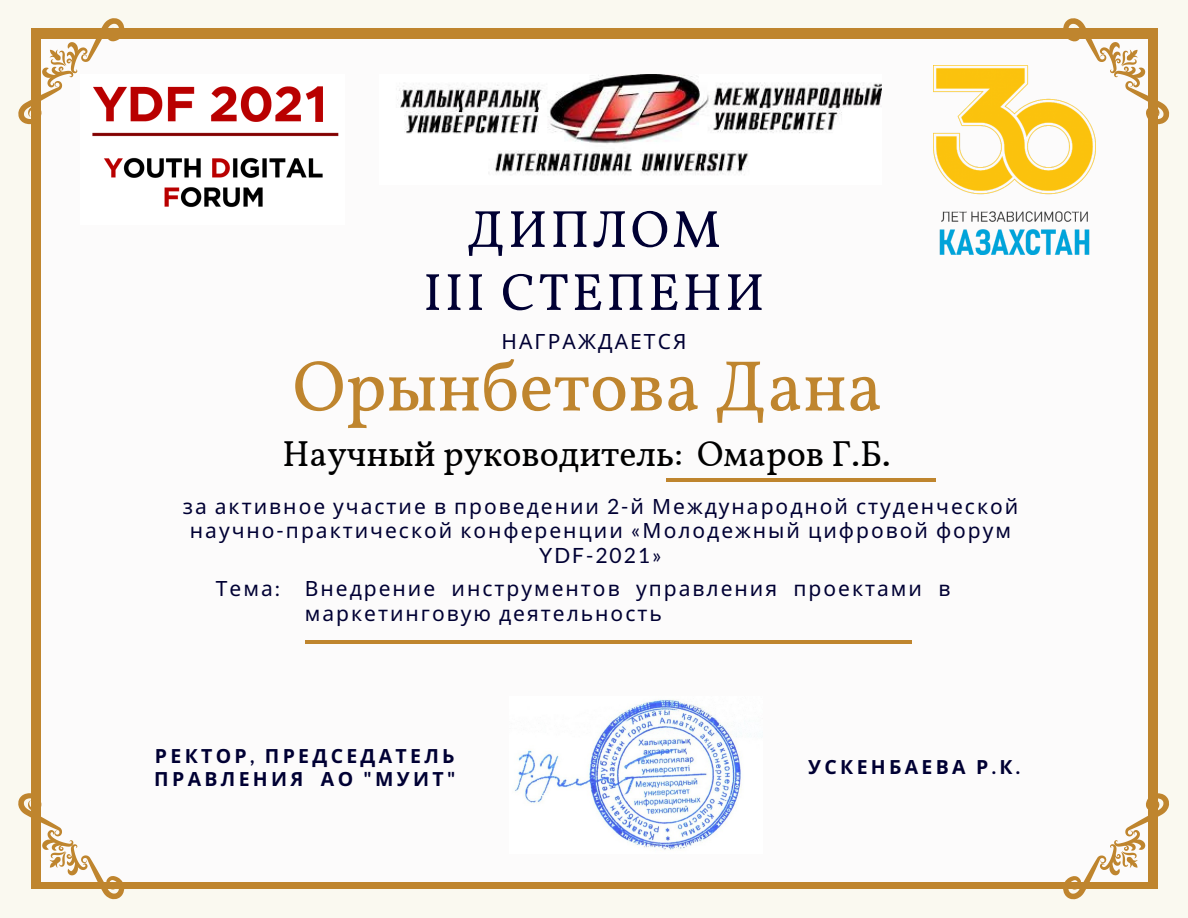
<style>
.page{position:relative;width:1188px;height:918px;background:#faf9f0}
.page>*{position:absolute;margin:0;border:0;box-sizing:border-box;transform-origin:0 0}
.t1{font:72px "Vollkorn";color:#bf852e}
.t2{font:52.5px "Vollkorn";letter-spacing:.055em;color:#003}
.t3{font:36px "Vollkorn";color:#000}
.t4{font:21px/24.8px "Noto Sans";letter-spacing:.095em;color:#003}
.t5{font:700 19.5px/22.5px "Noto Sans";letter-spacing:.17em;color:#003}
.s1{font-family:"Lato"}
</style>
<div class="page">
<div style="left:31px;top:28px;width:1126px;height:861px;background:#bf852e"></div>
<div style="left:41px;top:39px;width:1107px;height:843px;background:#fcfbfb"></div>
<svg style="left:1063px;top:18px;width:107px;height:111px"></svg>
<hr style="left:666px;top:478px;width:270px;height:4px;background:#bf852e">
<img style="left:515px;top:700px;width:226px;height:150px">
<hr style="left:305px;top:640px;width:270px;height:4px;background:#bf852e">
<hr style="left:613px;top:640px;width:298px;height:4px;background:#bf852e">
<hr style="left:509px;top:640px;width:298px;height:4px;background:#bf852e">
<svg style="left:18px;top:18px;width:107px;height:107px"></svg>
<svg style="left:1063px;top:788px;width:106px;height:112px"></svg>
<svg style="left:18px;top:793px;width:107px;height:107px"></svg>
<img style="left:399px;top:74px;width:483px;height:100px">
<img style="left:81px;top:74px;width:258px;height:133px">
<img style="left:934px;top:65px;width:162px;height:189px">
<p class="t2" style="left:467px;top:197px;width:255px">ДИПЛОМ</p>
<p class="t2" style="left:423px;top:260px;width:343px">III СТЕПЕНИ</p>
<p class="t4" style="left:501px;top:328px;width:187px">НАГРАЖДАЕТСЯ</p>
<p class="t1" style="left:293px;top:342px;width:592px">Орынбетова Дана</p>
<p class="t3" style="left:282px;top:431px;width:610px">Научный руководитель: Омаров Г.Б.</p>
<p class="t4" style="left:183px;top:493px;width:837px;text-align:center">за активное участие в проведении <span class="s1">2-</span>й Международной студенческой научно<span class="s1">-</span>практической конференции <span class="s1">«</span>Молодежный цифровой форум<br><span class="s1">YDF-2021»</span></p>
<p class="t4" style="left:216px;top:575px;width:66px">Тема<span class="s1">:</span></p>
<p class="t4" style="left:305px;top:575px;width:647px">Внедрение инструментов управления проектами в маркетинговую деятельность</p>
<p class="t5" style="left:154px;top:745px;width:303px">РЕКТОР<span class="s1">,</span> ПРЕДСЕДАТЕЛЬ<br>ПРАВЛЕНИЯ АО <span class="s1">"</span>МУИТ<span class="s1">"</span></p>
<p class="t5" style="left:808px;top:756px;width:213px">УСКЕНБАЕВА Р<span class="s1">.</span>К<span class="s1">.</span></p>
</div>
